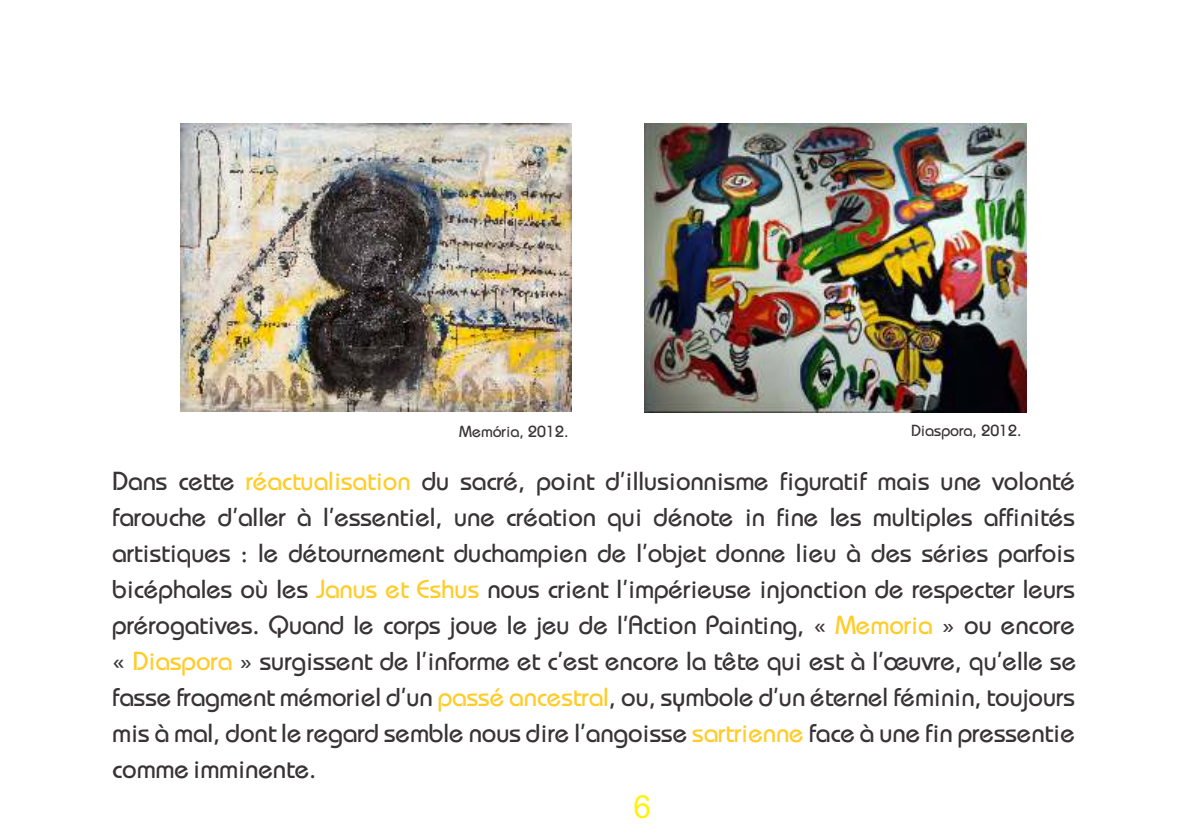
<style>
.page{position:relative;width:1191px;height:840px;background:#fff}
.page>*{position:absolute;margin:0;border:0;box-sizing:border-box;transform-origin:0 0}
.t1{font:32px "Arial";color:#fff212}
.t2{font:26px/36px "Bauhaus";color:#383336;text-align:justify}
.t3{font:16px "Bauhaus";color:#383336}
.s1{color:#ffcc29}
</style>
<div class="page">
<img style="left:180px;top:123px;width:391px;height:288px">
<img style="left:644px;top:124px;width:382px;height:288px">
<p class="t3" style="left:459px;top:425px;width:110px">Memória, 2012.</p>
<p class="t3" style="left:911px;top:424px;width:112px">Diaspora, 2012.</p>
<p class="t2" style="left:112px;top:465px;width:965px">Dans cette <span class="s1">réactualisation</span> du sacré, point d'illusionnisme figuratif mais une volonté farouche d'aller à l'essentiel, une création qui dénote in fine les multiples affinités artistiques : le détournement duchampien de l'objet donne lieu à des séries parfois bicéphales où les <span class="s1">Janus et Eshus</span> nous crient l'impérieuse injonction de respecter leurs prérogatives. Quand le corps joue le jeu de l'Action Painting, « <span class="s1">Memoria</span> » ou encore « <span class="s1">Diaspora</span> » surgissent de l'informe et c'est encore la tête qui est à l'œuvre, qu'elle se fasse fragment mémoriel d'un <span class="s1">passé ancestral</span>, ou, symbole d'un éternel féminin, toujours mis à mal, dont le regard semble nous dire l'angoisse <span class="s1">sartrienne</span> face à une fin pressentie comme imminente.</p>
<p class="t1" style="left:633px;top:794px;width:19px">6</p>
</div>
